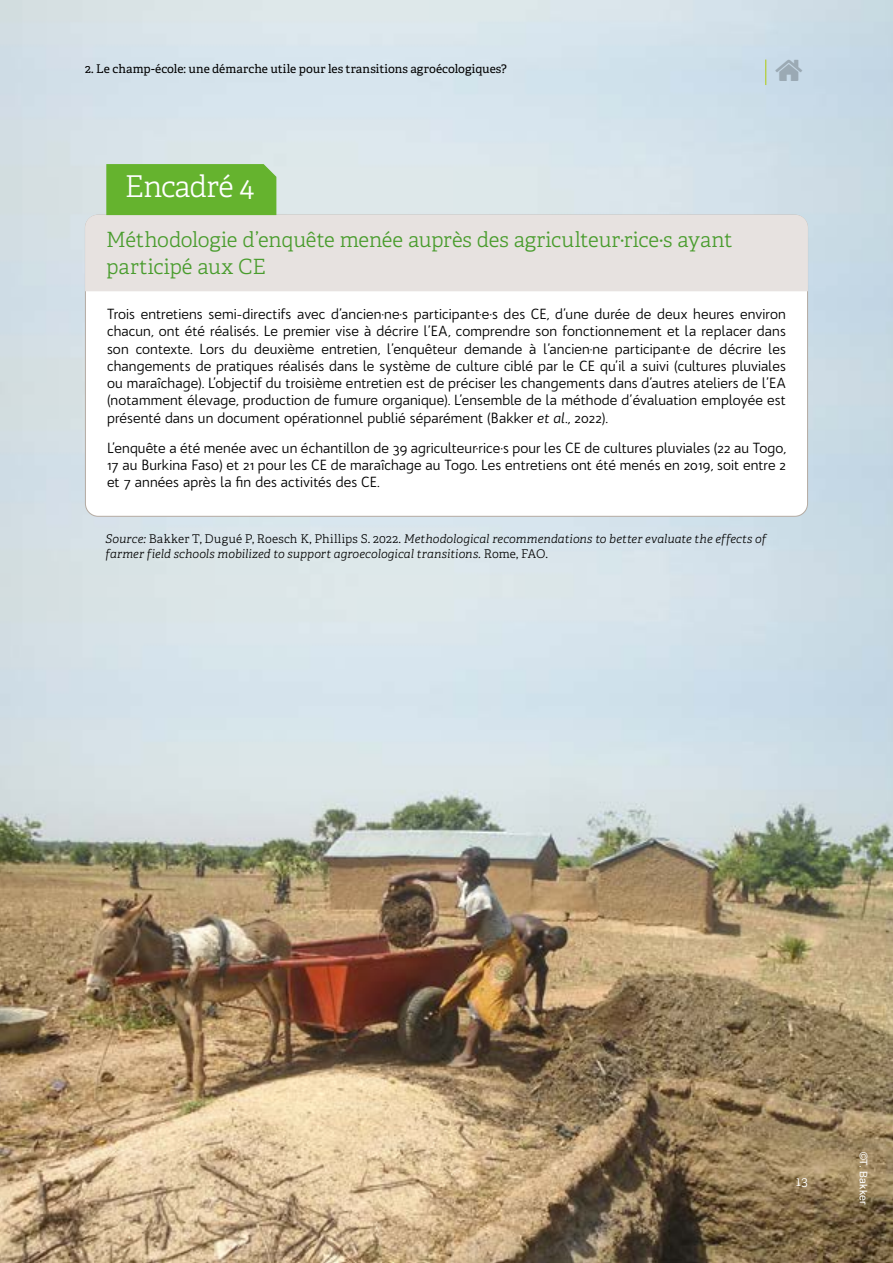
<style>
.page{position:relative;width:893px;height:1263px;background:#fff}
.page>*{position:absolute;margin:0;border:0;box-sizing:border-box;transform-origin:0 0}
.t1{font:300 30px "Adelle";letter-spacing:-.025em;color:#fff}
.t2{font:300 21px/27px "Adelle";letter-spacing:-.01em;color:#499c2d}
.t3{font:14.25px/17.2px "Bw Quinta Pro";letter-spacing:.005em;color:#000;text-align:justify}
.t4{font:300 13.5px "Adelle";color:#fff}
.t5{font:italic 300 12px/15px "Adelle";letter-spacing:.005em;color:#000}
.t6{font:12px "Adelle";letter-spacing:.005em;color:#000}
.t7{font:10.5px "Arial";letter-spacing:.015em;color:#fff}
.s1{font-style:italic}
.s2{font-style:normal}
</style>
<div class="page">
<img style="left:0;top:0;width:893px;height:1263px">
<div style="left:85px;top:215px;width:722px;height:301px;background:#fff;border-radius:13px"></div>
<div style="left:85px;top:215px;width:723px;height:76px;background:#e7e2e0"></div>
<div style="left:106px;top:164px;width:170px;height:51px;background:#65b32e"></div>
<svg style="left:765px;top:60px;width:1px;height:25px"></svg>
<svg style="left:775px;top:59px;width:27px;height:22px"></svg>
<p class="t6" style="left:85px;top:61px;width:423px">2. Le champ-école: une démarche utile pour les transitions agroécologiques?</p>
<h1 class="t1" style="left:125px;top:168px;width:131px">Encadré 4</h1>
<h2 class="t2" style="left:106px;top:227px;width:628px">Méthodologie d’enquête menée auprès des agriculteur·rice·s ayant participé aux CE</h2>
<p class="t3" style="left:107px;top:305px;width:680px">Trois entretiens semi-directifs avec d’ancien·ne·s participant·e·s des CE, d’une durée de deux heures environ chacun, ont été réalisés. Le premier vise à décrire l’EA, comprendre son fonctionnement et la replacer dans son contexte. Lors du deuxième entretien, l’enquêteur demande à l’ancien·ne participant·e de décrire les changements de pratiques réalisés dans le système de culture ciblé par le CE qu’il a suivi (cultures pluviales ou maraîchage). L’objectif du troisième entretien est de préciser les changements dans d’autres ateliers de l’EA (notamment élevage, production de fumure organique). L’ensemble de la méthode d’évaluation employée est présenté dans un document opérationnel publié séparément (Bakker <span class="s1">et al</span>., 2022).</p>
<p class="t3" style="left:107px;top:439px;width:680px">L’enquête a été menée avec un échantillon de 39 agriculteur·rice·s pour les CE de cultures pluviales (22 au Togo, 17 au Burkina Faso) et 21 pour les CE de maraîchage au Togo. Les entretiens ont été menés en 2019, soit entre 2 et 7 années après la fin des activités des CE.</p>
<p class="t5" style="left:106px;top:531px;width:662px">Source: <span class="s2">Bakker T, Dugué P, Roesch K, Phillips S. 2022.</span> Methodological recommendations to better evaluate the effects of farmer field schools mobilized to support agroecological transitions. <span class="s2">Rome, FAO.</span></p>
<p class="t4" style="left:796px;top:1173px;width:13px">13</p>
<p class="t7" style="left:870px;top:1151px;width:54px;rotate:90deg">©T. Bakker</p>
</div>
